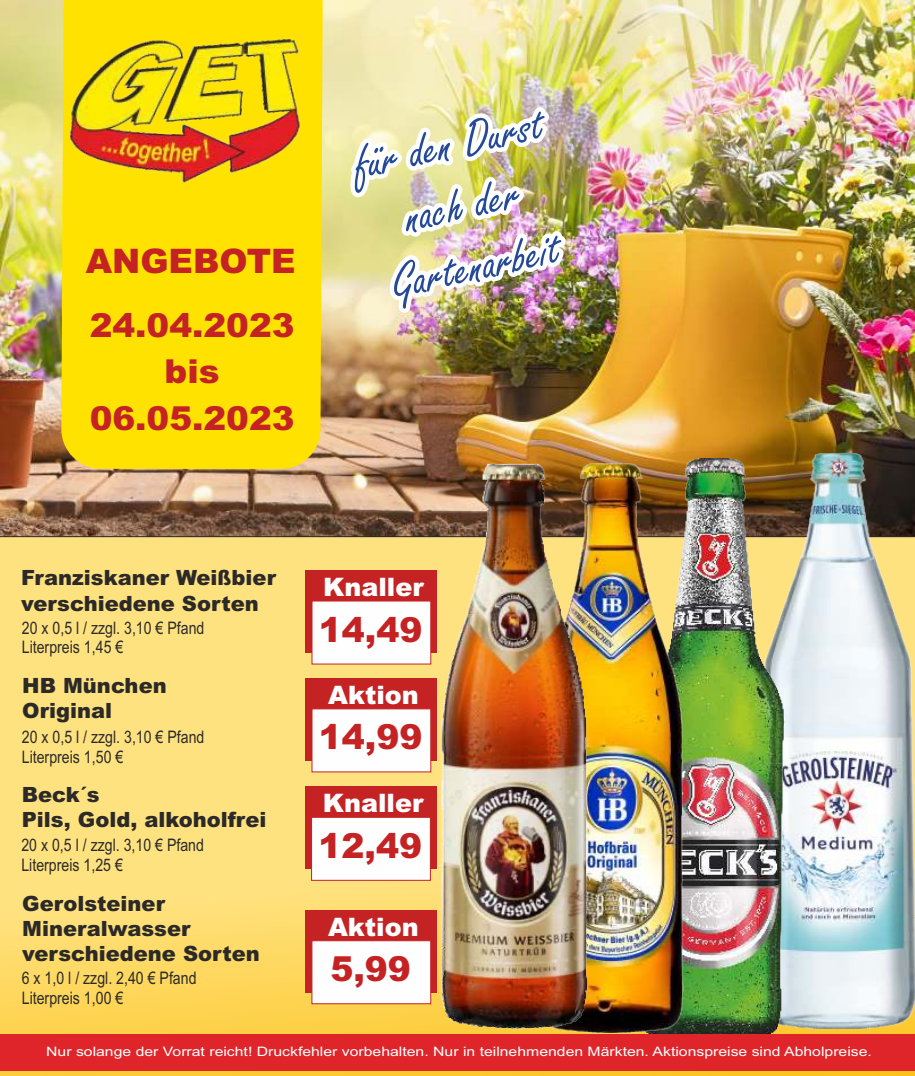
<style>
.page{position:relative;width:915px;height:1076px;background:#fff}
.page>*{position:absolute;margin:0;border:0;box-sizing:border-box;transform-origin:0 0}
.t1{font:52.95px/62.4px "Freestyle Script";color:#234997;text-align:center}
.t2{font:900 34.5px "Arial";color:#c42223}
.t3{font:900 33.75px "Arial";color:#c42223}
.t4{font:900 33px/46.5px "Arial";color:#c42223;text-align:center}
.t5{font:900 25.5px "Arial";color:#fefefe}
.t6{font:900 21px/25.3px "Arial";color:#2b2a29}
.t7{font:17.25px/19.5px "Arial Narrow";color:#2b2a29}
.t8{font:13.05px "Arial";color:#fefefe;scale:1.21 1}
</style>
<div class="page">
<svg style="left:0;top:537px;width:914px;height:539px;background:#fedd74"></svg>
<img style="left:0;top:0;width:914px;height:537px">
<img style="left:758px;top:454px;width:156px;height:574px">
<img style="left:729px;top:458px;width:55px;height:575px">
<img style="left:496px;top:444px;width:233px;height:589px">
<img style="left:437px;top:457px;width:154px;height:576px">
<div style="left:305px;top:570px;width:132px;height:82px;background:#c42223"></div>
<svg style="left:311px;top:601px;width:120px;height:64px"></svg>
<div style="left:305px;top:678px;width:132px;height:82px;background:#c42223"></div>
<svg style="left:311px;top:709px;width:120px;height:64px"></svg>
<div style="left:305px;top:786px;width:131px;height:83px;background:#c42223"></div>
<svg style="left:310px;top:817px;width:121px;height:64px"></svg>
<img style="left:350px;top:107px;width:215px;height:206px">
<div style="left:61px;top:0;width:262px;height:469px;background:#ffe200"></div>
<img style="left:70px;top:39px;width:230px;height:143px">
<div style="left:0;top:1033px;width:914px;height:37px;background:#df252a"></div>
<div style="left:305px;top:910px;width:132px;height:82px;background:#c42223"></div>
<svg style="left:311px;top:940px;width:120px;height:64px"></svg>
<h3 class="t3" style="left:86px;top:249px;width:211px">ANGEBOTE</h3>
<h3 class="t4" style="left:90px;top:305px;width:206px">24.04.2023 bis<br>06.05.2023</h3>
<h1 class="t1" style="left:349px;top:141px;width:194px;rotate:-13deg">für den Durst nach der<br>Gartenarbeit</h1>
<p class="t6" style="left:21px;top:567px;width:256px">Franziskaner Weißbier verschiedene Sorten</p>
<p class="t7" style="left:22px;top:620px;width:184px">20 x 0,5 l / zzgl. 3,10 € Pfand<br>Literpreis 1,45 €</p>
<p class="t6" style="left:22px;top:675px;width:146px">HB München<br>Original</p>
<p class="t7" style="left:22px;top:729px;width:184px">20 x 0,5 l / zzgl. 3,10 € Pfand<br>Literpreis 1,50 €</p>
<p class="t6" style="left:22px;top:784px;width:246px">Beck´s<br>Pils, Gold, alkoholfrei</p>
<p class="t7" style="left:21px;top:837px;width:184px">20 x 0,5 l / zzgl. 3,10 € Pfand<br>Literpreis 1,25 €</p>
<p class="t6" style="left:22px;top:893px;width:239px">Gerolsteiner<br>Mineralwasser verschiedene Sorten</p>
<p class="t7" style="left:22px;top:970px;width:176px">6 x 1,0 l / zzgl. 2,40 € Pfand<br>Literpreis 1,00 €</p>
<h3 class="t5" style="left:323px;top:578px;width:102px">Knaller</h3>
<h2 class="t2" style="left:319px;top:617px;width:105px">14,49</h2>
<h3 class="t5" style="left:328px;top:686px;width:92px">Aktion</h3>
<h2 class="t2" style="left:319px;top:725px;width:105px">14,99</h2>
<h3 class="t5" style="left:323px;top:794px;width:102px">Knaller</h3>
<h2 class="t2" style="left:318px;top:833px;width:105px">12,49</h2>
<h3 class="t5" style="left:328px;top:917px;width:92px">Aktion</h3>
<h2 class="t2" style="left:330px;top:956px;width:82px">5,99</h2>
<p class="t8" style="left:46px;top:1046px;width:683px">Nur solange der Vorrat reicht! Druckfehler vorbehalten. Nur in teilnehmenden Märkten. Aktionspreise sind Abholpreise.</p>
</div>
